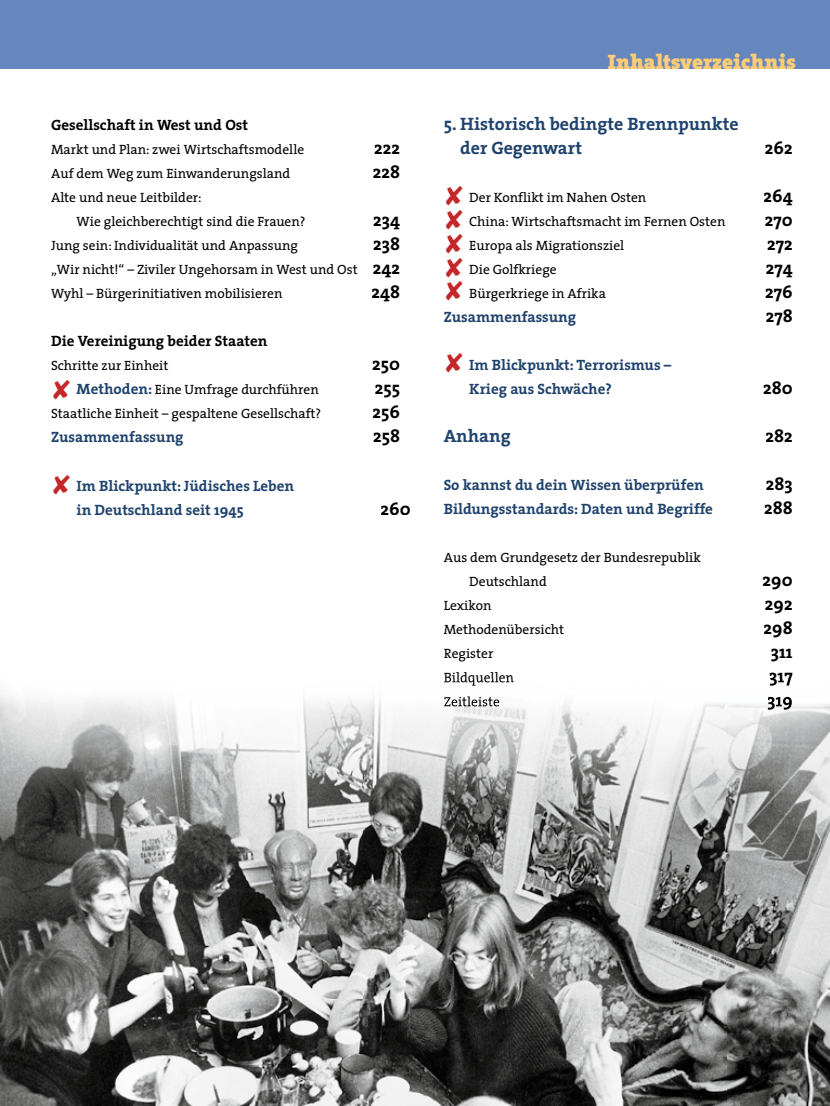
<style>
.page{position:relative;width:830px;height:1106px;background:#fff}
.page>*{position:absolute;margin:0;border:0;box-sizing:border-box;transform-origin:0 0}
.t1{font:21px "The Serif CV Black";color:#ffcd76}
.t2{font:18px "The Serif CV Bold";color:#000}
.t3{font:18px/24px "The Serif CV Bold";color:#1f436d}
.t4{font:15px/24px "The Serif CV Bold";color:#1f436d}
.t5{font:15px "The Serif CV Bold";color:#000}
.t6{font:13.5px/24px "The Serif CV";color:#000}
.s1{font-family:"The Serif CV Bold";font-size:18px}
.s2{color:#c42729}
.s3{font-family:"The Serif CV Bold";font-size:15px;color:#1f436d}
</style>
<div class="page">
<img style="left:0;top:681px;width:829px;height:425px">
<img style="left:786px;top:1011px;width:8px;height:14px">
<img style="left:444px;top:679px;width:69px;height:6px">
<img style="left:769px;top:679px;width:22px;height:6px">
<img style="left:444px;top:696px;width:55px;height:10px">
<img style="left:503px;top:697px;width:288px;height:12px">
<div style="left:0;top:0;width:829px;height:69px;background:#6687bd"></div>
<p class="t5" style="left:51px;top:113px;width:198px">Gesellschaft in West und Ost</p>
<p class="t6" style="left:51px;top:137px;width:254px">Markt und Plan: zwei Wirtschaftsmodelle</p>
<h2 class="t2" style="left:374px;top:133px;width:27px">222</h2>
<p class="t6" style="left:51px;top:161px;width:241px">Auf dem Weg zum Einwanderungsland</p>
<h2 class="t2" style="left:372px;top:157px;width:29px">228</h2>
<p class="t6" style="left:77px;top:185px;width:230px;text-indent:-26px">Alte und neue Leitbilder:<br>Wie gleichberechtigt sind die Frauen?</p>
<h2 class="t2" style="left:373px;top:205px;width:28px">234</h2>
<p class="t6" style="left:51px;top:233px;width:248px">Jung sein: Individualität und Anpassung</p>
<h2 class="t2" style="left:373px;top:229px;width:28px">238</h2>
<p class="t6" style="left:51px;top:257px;width:350px">„Wir nicht!“ – Ziviler Ungehorsam in West und Ost <span class="s1">242<br></span>Wyhl – Bürgerinitiativen mobilisieren</p>
<h2 class="t2" style="left:371px;top:277px;width:30px">248</h2>
<p class="t5" style="left:51px;top:329px;width:218px">Die Vereinigung beider Staaten</p>
<p class="t6" style="left:51px;top:353px;width:119px">Schritte zur Einheit</p>
<h2 class="t2" style="left:372px;top:349px;width:29px">250</h2>
<p class="t6" style="left:53px;top:377px;width:268px"><span class="s2">✘</span> <span class="s3">Methoden:</span> Eine Umfrage durchführen</p>
<h2 class="t2" style="left:374px;top:373px;width:27px">255</h2>
<p class="t6" style="left:51px;top:401px;width:272px">Staatliche Einheit – gespaltene Gesellschaft?</p>
<h2 class="t2" style="left:372px;top:397px;width:29px">256</h2>
<p class="t4" style="left:51px;top:425px;width:134px">Zusammenfassung</p>
<h2 class="t2" style="left:373px;top:421px;width:29px">258</h2>
<p class="t4" style="left:77px;top:473px;width:219px;text-indent:-24px"><span class="s2">✘</span> Im Blickpunkt: Jüdisches Leben in Deutschland seit 1945</p>
<h2 class="t2" style="left:380px;top:493px;width:32px">260</h2>
<h1 class="t1" style="left:607px;top:44px;width:189px">Inhaltsverzeichnis</h1>
<h2 class="t3" style="left:460px;top:111px;width:280px;text-indent:-16px">5. Historisch bedingte Brennpunkte der Gegenwart</h2>
<h2 class="t2" style="left:764px;top:133px;width:29px">262</h2>
<p class="t6" style="left:445px;top:185px;width:202px"><span class="s2">✘</span> Der Konflikt im Nahen Osten</p>
<h2 class="t2" style="left:763px;top:181px;width:31px">264</h2>
<p class="t6" style="left:445px;top:209px;width:281px"><span class="s2">✘</span> China: Wirtschaftsmacht im Fernen Osten</p>
<h2 class="t2" style="left:764px;top:205px;width:29px">270</h2>
<p class="t6" style="left:445px;top:233px;width:180px"><span class="s2">✘</span> Europa als Migrationsziel</p>
<h2 class="t2" style="left:766px;top:229px;width:27px">272</h2>
<p class="t6" style="left:445px;top:257px;width:113px"><span class="s2">✘</span> Die Golfkriege</p>
<h2 class="t2" style="left:765px;top:253px;width:28px">274</h2>
<p class="t6" style="left:445px;top:281px;width:162px"><span class="s2">✘</span> Bürgerkriege in Afrika</p>
<h2 class="t2" style="left:764px;top:277px;width:29px">276</h2>
<p class="t4" style="left:443px;top:305px;width:134px">Zusammenfassung</p>
<h2 class="t2" style="left:765px;top:301px;width:29px">278</h2>
<p class="t4" style="left:469px;top:353px;width:203px;text-indent:-24px"><span class="s2">✘</span> Im Blickpunkt: Terrorismus –<br>Krieg aus Schwäche?</p>
<h2 class="t2" style="left:762px;top:373px;width:31px">280</h2>
<h2 class="t3" style="left:443px;top:423px;width:68px">Anhang</h2>
<h2 class="t2" style="left:765px;top:421px;width:29px">282</h2>
<p class="t4" style="left:443px;top:473px;width:261px">So kannst du dein Wissen überprüfen</p>
<h2 class="t2" style="left:765px;top:469px;width:28px">283</h2>
<p class="t4" style="left:443px;top:497px;width:271px">Bildungsstandards: Daten und Begriffe</p>
<h2 class="t2" style="left:763px;top:493px;width:30px">288</h2>
<p class="t6" style="left:469px;top:545px;width:233px;text-indent:-26px">Aus dem Grundgesetz der Bundesrepublik<br>Deutschland</p>
<h2 class="t2" style="left:762px;top:565px;width:32px">290</h2>
<p class="t6" style="left:443px;top:593px;width:49px">Lexikon</p>
<h2 class="t2" style="left:764px;top:589px;width:29px">292</h2>
<p class="t6" style="left:443px;top:617px;width:122px">Methodenübersicht</p>
<h2 class="t2" style="left:763px;top:613px;width:31px">298</h2>
<p class="t6" style="left:443px;top:641px;width:51px">Register</p>
<h2 class="t2" style="left:770px;top:637px;width:23px">311</h2>
<p class="t6" style="left:443px;top:665px;width:72px">Bildquellen</p>
<h2 class="t2" style="left:768px;top:661px;width:25px">317</h2>
</div>
